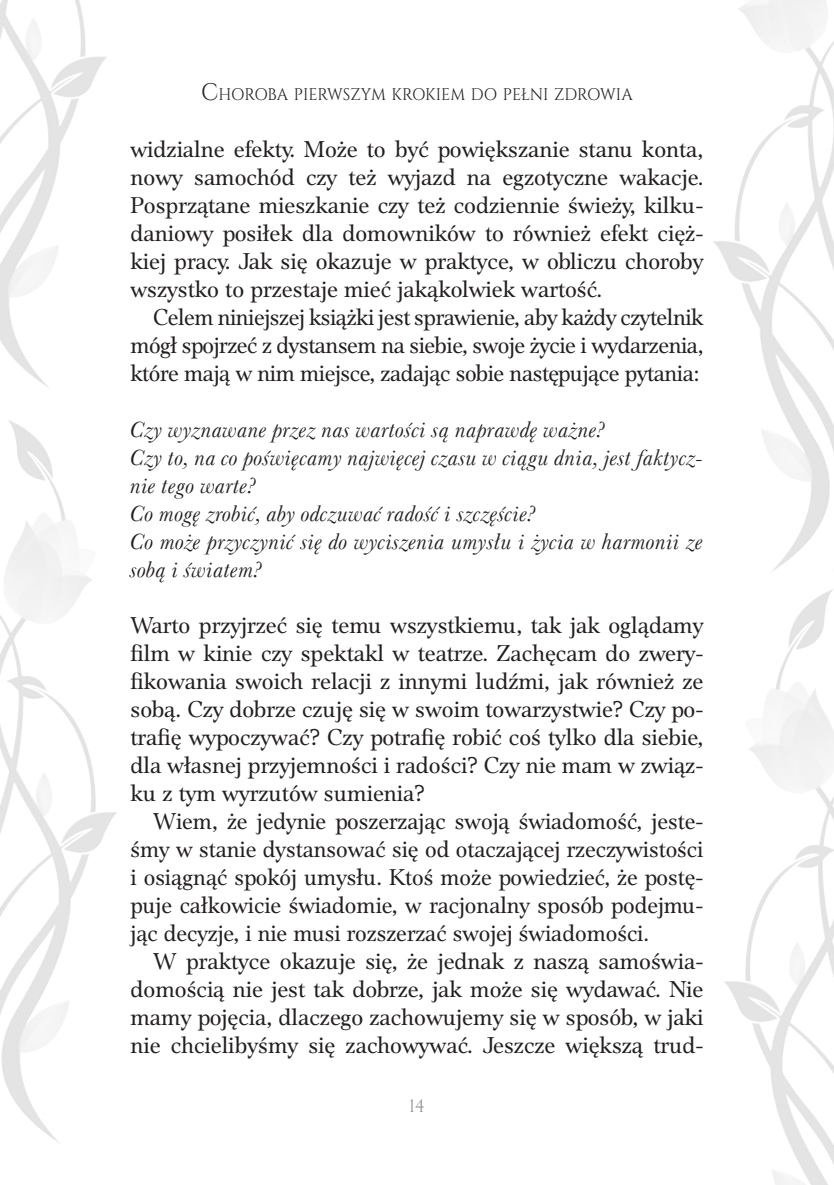
<style>
.page{position:relative;width:834px;height:1185px;background:#fff}
.page>*{position:absolute;margin:0;border:0;box-sizing:border-box;transform-origin:0 0}
.t1{font:24px/28px "Platea TTEFN";color:#231f20;text-align:justify}
.t2{font:italic 23px/28px "Baskervlle 2 EU";color:#231f20}
.t3{font:18px "Cinzel";color:#8a8c8f;scale:.95 1}
.t4{font:16.8px "Cinzel";letter-spacing:-.01em;color:#231f20;scale:.95 1}
.s1{font-size:24px}
</style>
<div class="page">
<img style="left:0;top:420px;width:117px;height:722px">
<img style="left:0;top:0;width:107px;height:388px">
<img style="left:713px;top:0;width:120px;height:572px">
<img style="left:724px;top:589px;width:109px;height:596px">
<p class="t4" style="left:201px;top:84px;width:455px"><span class="s1">C</span>HOROBA PIERWSZYM KROKIEM DO PEŁNI ZDROWIA</p>
<p class="t1" style="left:130px;top:136px;width:574px">widzialne efekty. Może to być powiększanie stanu konta, nowy samochód czy też wyjazd na egzotyczne wakacje.<br>Posprzątane mieszkanie czy też codziennie świeży, kilku&shy;daniowy posiłek dla domowników to również efekt cięż&shy;kiej pracy. Jak się okazuje w praktyce, w obliczu choroby wszystko to przestaje mieć jakąkolwiek wartość.</p>
<p class="t1" style="left:130px;top:304px;width:574px;text-indent:23px">Celem niniejszej książki jest sprawienie, aby każdy czytelnik mógł spojrzeć z dystansem na siebie, swoje życie i wydarzenia, które mają w nim miejsce, zadając sobie następujące pytania:</p>
<p class="t2" style="left:130px;top:416px;width:574px">Czy wyznawane przez nas wartości są naprawdę ważne?<br>Czy to, na co poświęcamy najwięcej czasu w ciągu dnia, jest faktycz&shy;nie tego warte?<br>Co mogę zrobić, aby odczuwać radość i szczęście?<br>Co może przyczynić się do wyciszenia umysłu i życia w harmonii ze sobą i światem?</p>
<p class="t1" style="left:130px;top:612px;width:574px">Warto przyjrzeć się temu wszystkiemu, tak jak oglądamy film w kinie czy spektakl w teatrze. Zachęcam do zwery&shy;fikowania swoich relacji z innymi ludźmi, jak również ze sobą. Czy dobrze czuję się w swoim towarzystwie? Czy po&shy;trafię wypoczywać? Czy potrafię robić coś tylko dla siebie, dla własnej przyjemności i radości? Czy nie mam w związ&shy;ku z tym wyrzutów sumienia?</p>
<p class="t1" style="left:130px;top:808px;width:574px;text-indent:23px">Wiem, że jedynie poszerzając swoją świadomość, jeste&shy;śmy w stanie dystansować się od otaczającej rzeczywistości i osiągnąć spokój umysłu. Ktoś może powiedzieć, że postę&shy;puje całkowicie świadomie, w racjonalny sposób podejmu&shy;jąc decyzje, i nie musi rozszerzać swojej świadomości.</p>
<p class="t1" style="left:130px;top:948px;width:574px;text-indent:23px">W praktyce okazuje się, że jednak z naszą samoświa&shy;domością nie jest tak dobrze, jak może się wydawać. Nie mamy pojęcia, dlaczego zachowujemy się w sposób, w jaki nie chcielibyśmy się zachowywać. Jeszcze większą trud-</p>
<p class="t3" style="left:409px;top:1096px;width:18px">14</p>
</div>
